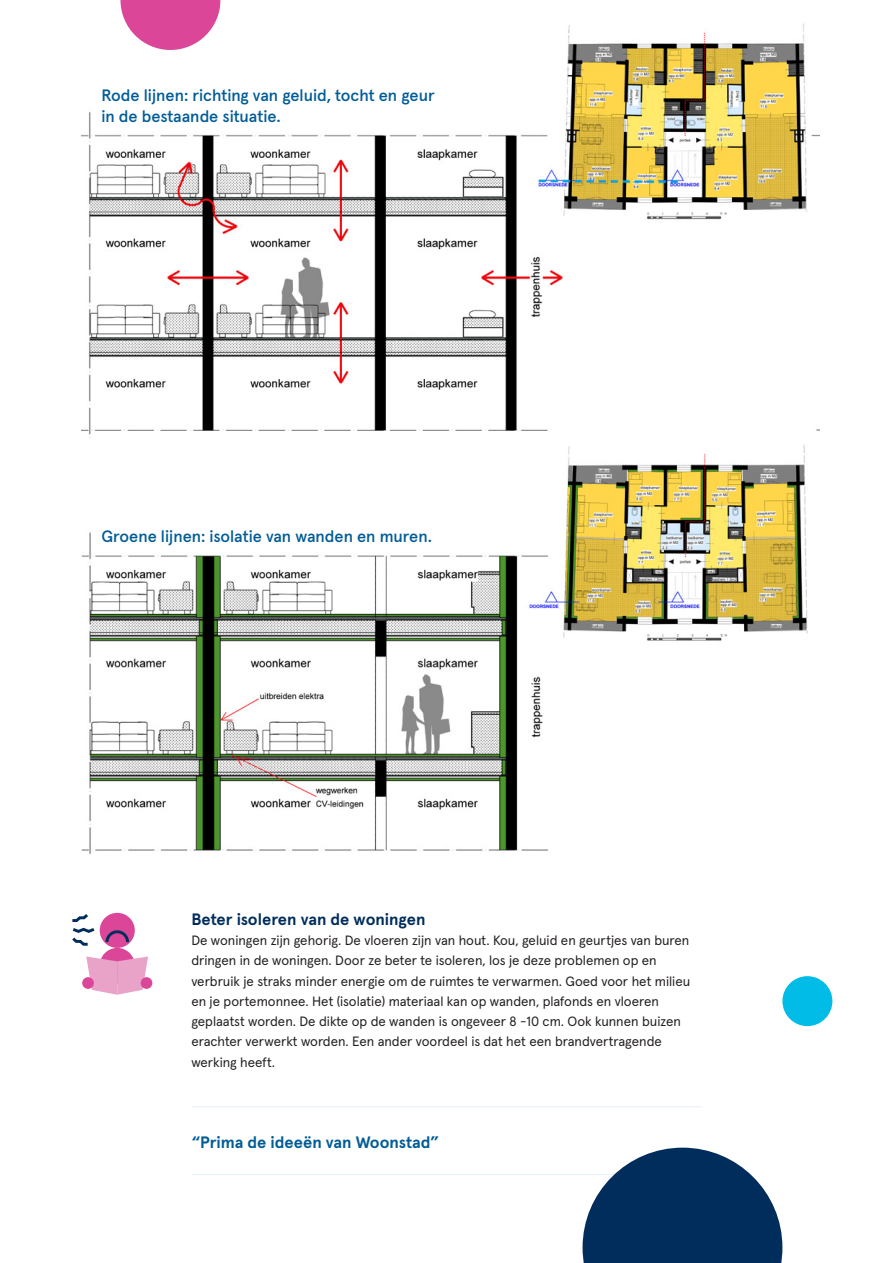
<style>
.page{position:relative;width:893px;height:1263px;background:#fff}
.page>*{position:absolute;margin:0;border:0;box-sizing:border-box;transform-origin:0 0}
.t1{font:500 16.5px/20.2px "Apercu Pro";color:#005c97}
.t2{font:700 16.5px "Apercu Pro";letter-spacing:-.005em;color:#002d5b}
.t3{font:700 16.5px "Apercu Pro";color:#005c97}
.t4{font:13.5px/20.2px "Apercu Pro";color:#231f20}
</style>
<div class="page">
<hr style="left:191px;top:1106px;width:511px;height:1px;background:#e9eff8">
<hr style="left:191px;top:1174px;width:511px;height:1px;background:#e9eff8">
<svg style="left:583px;top:1148px;width:199px;height:115px"></svg>
<div style="left:782px;top:976px;width:50px;height:50px;background:#00bce7;border-radius:50%"></div>
<img style="left:82px;top:23px;width:738px;height:412px">
<img style="left:82px;top:437px;width:466px;height:417px">
<svg style="left:120px;top:0;width:100px;height:50px"></svg>
<div style="left:141px;top:977px;width:11px;height:12px;background:#db4699;border-radius:50%"></div>
<svg style="left:72px;top:912px;width:76px;height:83px"></svg>
<img style="left:508px;top:443px;width:300px;height:202px">
<p class="t1" style="left:101px;top:84px;width:335px">Rode lijnen: richting van geluid, tocht en geur in de bestaande situatie.</p>
<p class="t1" style="left:101px;top:525px;width:332px">Groene lijnen: isolatie van wanden en muren.</p>
<p class="t2" style="left:191px;top:906px;width:236px">Beter isoleren van de woningen</p>
<p class="t4" style="left:191px;top:929px;width:500px">De woningen zijn gehorig. De vloeren zijn van hout. Kou, geluid en geurtjes van buren dringen in de woningen. Door ze beter te isoleren, los je deze problemen op en verbruik je straks minder energie om de ruimtes te verwarmen. Goed voor het milieu en je portemonnee. Het (isolatie) materiaal kan op wanden, plafonds en vloeren geplaatst worden. De dikte op de wanden is ongeveer 8 -10 cm. Ook kunnen buizen erachter verwerkt worden. Een ander voordeel is dat het een brandvertragende werking heeft.</p>
<p class="t3" style="left:191px;top:1129px;width:249px">“Prima de ideeën van Woonstad”</p>
</div>
